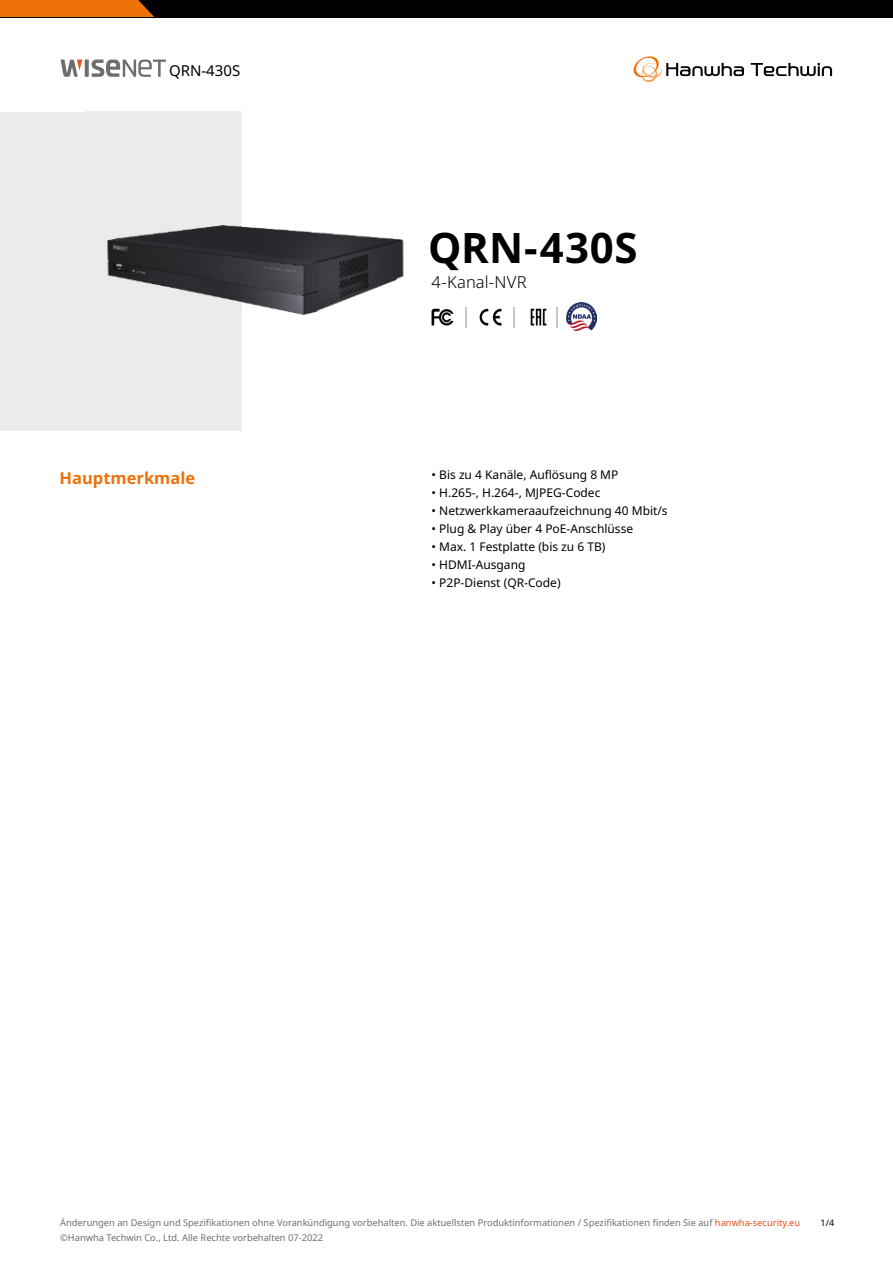
<style>
.page{position:relative;width:893px;height:1263px;background:#fff}
.page>*{position:absolute;margin:0;border:0;box-sizing:border-box;transform-origin:0 0}
.t1{font:700 42px "Noto Sans";letter-spacing:.015em;color:#000}
.t2{font:700 16.5px "Noto Sans";color:#ee7209}
.t3{font:300 16.5px "Noto Sans";letter-spacing:.01em;color:#000}
.t4{font:15px "Noto Sans";color:#000}
.t5{font:12px "Noto Sans";color:#000}
.t6{font:9.3px "Noto Sans";color:#706f6f}
.t7{font:9px "Noto Sans";color:#000}
.s1{color:#e9511d}
</style>
<div class="page">
<svg style="left:85px;top:60px;width:4px;height:17px"></svg>
<svg style="left:92px;top:60px;width:74px;height:17px"></svg>
<svg style="left:61px;top:60px;width:21px;height:17px"></svg>
<svg style="left:633px;top:56px;width:199px;height:26px"></svg>
<div style="left:0;top:0;width:893px;height:17px;background:#000"></div>
<div style="left:0;top:0;width:154px;height:17px;background:#ee7209"></div>
<img style="left:431px;top:309px;width:23px;height:16px">
<svg style="left:466px;top:307px;width:1px;height:21px"></svg>
<hr style="left:556px;top:307px;width:2px;height:21px;background:#c7c7c7">
<img style="left:567px;top:303px;width:30px;height:27px">
<div style="left:0;top:112px;width:242px;height:319px;background:#ebebeb"></div>
<img style="left:86px;top:111px;width:318px;height:204px">
<img style="left:86px;top:112px;width:156px;height:203px">
<img style="left:479px;top:309px;width:23px;height:16px">
<img style="left:530px;top:309px;width:17px;height:16px">
<svg style="left:514px;top:307px;width:1px;height:21px"></svg>
<h3 class="t4" style="left:169px;top:62px;width:73px">QRN-430S</h3>
<h1 class="t1" style="left:428px;top:224px;width:211px">QRN-430S</h1>
<h2 class="t3" style="left:432px;top:273px;width:97px">4-Kanal-NVR</h2>
<h2 class="t2" style="left:60px;top:468px;width:137px">Hauptmerkmale</h2>
<p class="t5" style="left:432px;top:468px;width:188px">• Bis zu 4 Kanäle, Auflösung 8 MP</p>
<p class="t5" style="left:432px;top:486px;width:170px">• H.265-, H.264-, MJPEG-Codec</p>
<p class="t5" style="left:432px;top:504px;width:238px">• Netzwerkkameraaufzeichnung 40 Mbit/s</p>
<p class="t5" style="left:432px;top:522px;width:203px">• Plug &amp; Play über 4 PoE-Anschlüsse</p>
<p class="t5" style="left:432px;top:540px;width:175px">• Max. 1 Festplatte (bis zu 6 TB)</p>
<p class="t5" style="left:432px;top:558px;width:95px">• HDMI-Ausgang</p>
<p class="t5" style="left:432px;top:576px;width:131px">• P2P-Dienst (QR-Code)</p>
<p class="t6" style="left:60px;top:1217px;width:742px">Änderungen an Design und Spezifikationen ohne Vorankündigung vorbehalten. Die aktuellsten Produktinformationen / Spezifikationen finden Sie auf <span class="s1">hanwha-security.eu</span></p>
<p class="t7" style="left:820px;top:1218px;width:15px">1/4</p>
<p class="t6" style="left:60px;top:1232px;width:264px">©Hanwha Techwin Co., Ltd. Alle Rechte vorbehalten 07-2022</p>
</div>
